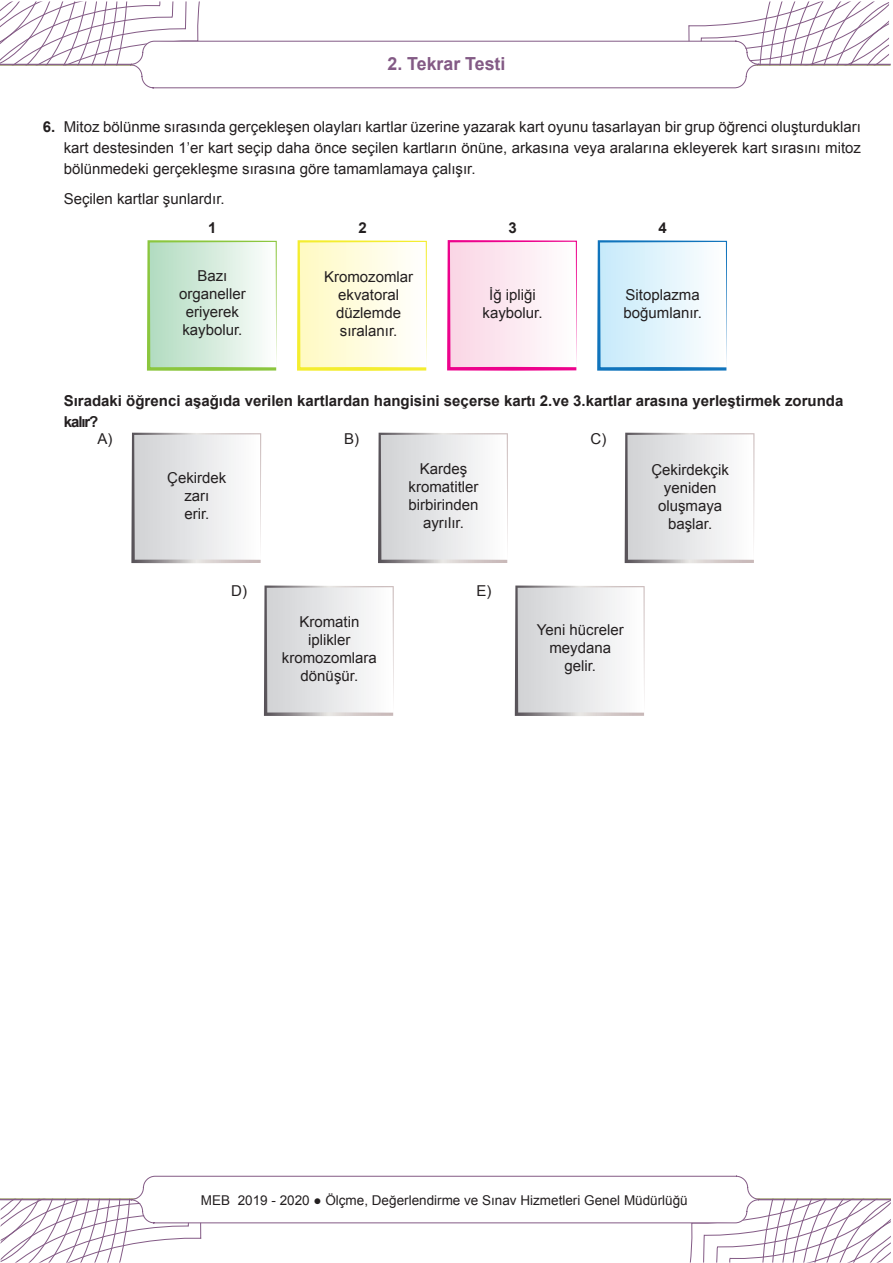
<style>
.page{position:relative;width:893px;height:1263px;background:#fff}
.page>*{position:absolute;margin:0;border:0;box-sizing:border-box;transform-origin:0 0}
.t1{font:700 18px "Arial";color:#835a85}
.t2{font:15px/18px "Arial";color:#231f20;text-align:center}
.t3{font:700 15px/21px "Arial";color:#231f20}
.t4{font:13.5px "Arial";color:#231f20}
.s1{font-weight:700}
</style>
<div class="page">
<svg style="left:0;top:1175px;width:891px;height:87px"></svg>
<svg style="left:0;top:1px;width:891px;height:88px"></svg>
<svg style="left:147px;top:240px;width:130px;height:131px"></svg>
<svg style="left:297px;top:240px;width:130px;height:131px"></svg>
<svg style="left:597px;top:240px;width:130px;height:131px"></svg>
<svg style="left:447px;top:240px;width:130px;height:131px"></svg>
<svg style="left:131px;top:433px;width:130px;height:130px"></svg>
<svg style="left:378px;top:433px;width:130px;height:130px"></svg>
<svg style="left:625px;top:433px;width:129px;height:130px"></svg>
<svg style="left:264px;top:585px;width:130px;height:131px"></svg>
<svg style="left:515px;top:585px;width:130px;height:131px"></svg>
<p class="t1" style="left:388px;top:52px;width:119px">2. Tekrar Testi</p>
<p class="t2" style="left:64px;top:116px;width:799px;line-height:21px;text-align:justify;text-indent:-21px"><span class="s1">6.</span> Mitoz bölünme sırasında gerçekleşen olayları kartlar üzerine yazarak kart oyunu tasarlayan bir grup öğrenci oluşturdukları kart destesinden 1’er kart seçip daha önce seçilen kartların önüne, arkasına veya aralarına ekleyerek kart sırasını mitoz bölünmedeki gerçekleşme sırasına göre tamamlamaya çalışır.</p>
<p class="t2" style="left:64px;top:189px;width:162px">Seçilen kartlar şunlardır.</p>
<p class="t3" style="left:208px;top:218px;width:10px">1</p>
<p class="t3" style="left:358px;top:218px;width:10px">2</p>
<p class="t2" style="left:324px;top:268px;width:91px">Kromozomlar ekvatoral düzlemde sıralanır.</p>
<p class="t2" style="left:179px;top:267px;width:68px">Bazı organeller eriyerek kaybolur.</p>
<p class="t3" style="left:508px;top:218px;width:10px">3</p>
<p class="t2" style="left:483px;top:286px;width:62px">İğ ipliği kaybolur.</p>
<p class="t3" style="left:658px;top:218px;width:10px">4</p>
<p class="t2" style="left:623px;top:286px;width:80px;text-align:left">Sitoplazma boğumlanır.</p>
<p class="t3" style="left:64px;top:390px;width:781px">Sıradaki öğrenci aşağıda verilen kartlardan hangisini seçerse kartı 2.ve 3.kartlar arasına yerleştirmek zorunda kalır?</p>
<p class="t2" style="left:97px;top:429px;width:16px">A)</p>
<p class="t2" style="left:167px;top:469px;width:61px">Çekirdek zarı<br>erir.</p>
<p class="t2" style="left:344px;top:429px;width:16px">B)</p>
<p class="t2" style="left:591px;top:429px;width:17px">C)</p>
<p class="t2" style="left:408px;top:460px;width:72px">Kardeş kromatitler birbirinden ayrılır.</p>
<p class="t2" style="left:651px;top:460px;width:79px">Çekirdekçik yeniden oluşmaya başlar.</p>
<p class="t2" style="left:231px;top:582px;width:17px">D)</p>
<p class="t2" style="left:282px;top:613px;width:97px">Kromatin iplikler kromozomlara dönüşür.</p>
<p class="t2" style="left:477px;top:582px;width:17px">E)</p>
<p class="t2" style="left:537px;top:621px;width:88px">Yeni hücreler meydana gelir.</p>
<p class="t4" style="left:201px;top:1191px;width:488px">MEB 2019 - 2020 ● Ölçme, Değerlendirme ve Sınav Hizmetleri Genel Müdürlüğü</p>
</div>
